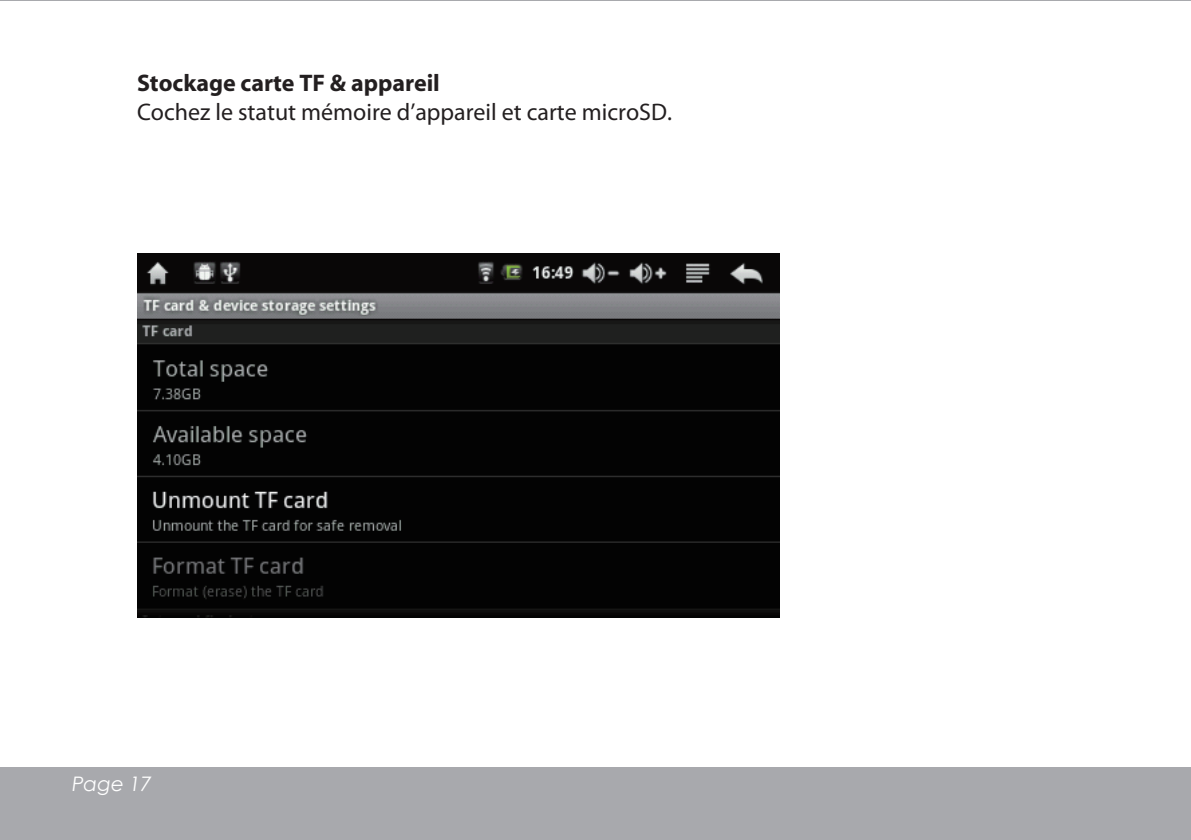
<style>
.page{position:relative;width:1191px;height:840px;background:#fff}
.page>*{position:absolute;margin:0;border:0;box-sizing:border-box;transform-origin:0 0}
.t1{font:24px "Myriad Pro";color:#231f20}
.t2{font:700 24px "Myriad";color:#231f20}
.t3{font:italic 20px "Century Gothic";letter-spacing:.005em;color:#fff}
</style>
<div class="page">
<hr style="left:0;top:0;width:1191px;height:1px;background:#a8a9ad">
<div style="left:0;top:767px;width:1191px;height:72px;background:#a8a9ad"></div>
<img style="left:138px;top:253px;width:641px;height:364px">
<p class="t2" style="left:137px;top:70px;width:304px">Stockage carte TF &amp; appareil</p>
<p class="t1" style="left:137px;top:97px;width:536px">Cochez le statut mémoire d’appareil et carte microSD.</p>
<p class="t3" style="left:72px;top:769px;width:81px">Page 17</p>
</div>
